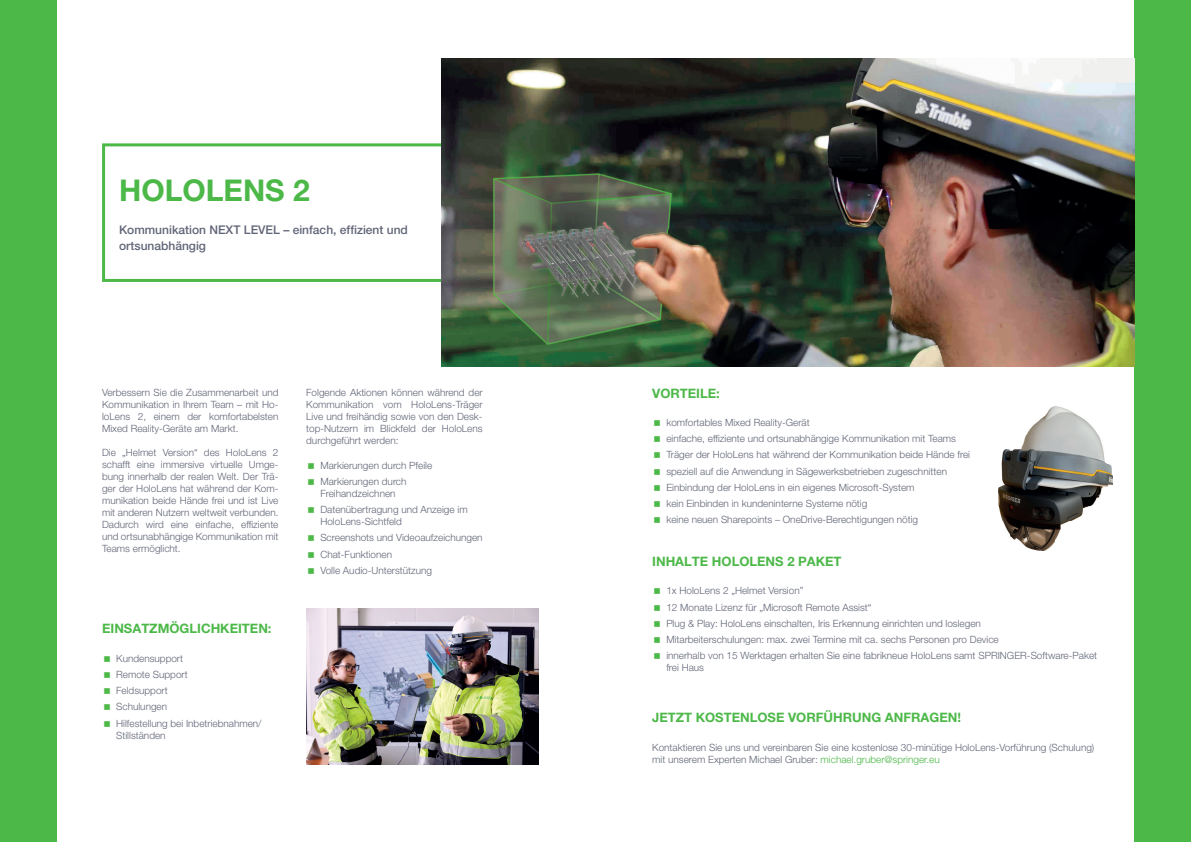
<style>
.page{position:relative;width:1191px;height:842px;background:#fff}
.page>*{position:absolute;margin:0;border:0;box-sizing:border-box;transform-origin:0 0}
.t1{font:700 30px "Helvetica Neue LT Pro";color:#4cb848}
.t2{font:700 13px "Helvetica Neue LT Pro";color:#4cb848}
.t3{font:500 12px/16px "Helvetica Neue LT Pro";color:#616577}
.t4{font:300 10px/16.2px "Helvetica Neue LT Pro";color:#616577}
.s1{color:#4cb848}
</style>
<div class="page">
<div style="left:0;top:0;width:57px;height:842px;background:#4cb848"></div>
<div style="left:1134px;top:0;width:57px;height:842px;background:#4cb848"></div>
<svg style="left:102px;top:143px;width:339px;height:139px"></svg>
<img style="left:441px;top:58px;width:693px;height:309px">
<img style="left:998px;top:406px;width:115px;height:144px">
<img style="left:306px;top:609px;width:233px;height:155px">
<h1 class="t1" style="left:119px;top:171px;width:192px">HOLOLENS 2</h1>
<p class="t3" style="left:119px;top:222px;width:290px">Kommunikation NEXT LEVEL – einfach, effizient und ortsunabhängig</p>
<p class="t4" style="left:102px;top:386px;width:178px;line-height:12px;text-align:justify">Verbessern Sie die Zusammenarbeit und Kommunikation in Ihrem Team – mit Ho&shy;loLens 2, einem der komfortabelsten Mixed Reality-Geräte am Markt.</p>
<p class="t4" style="left:102px;top:446px;width:178px;line-height:12px;text-align:justify">Die „Helmet Version“ des HoloLens 2 schafft eine immersive virtuelle Umge&shy;bung innerhalb der realen Welt. Der Trä&shy;ger der HoloLens hat während der Kom&shy;munikation beide Hände frei und ist Live mit anderen Nutzern weltweit verbunden.<br>Dadurch wird eine einfache, effiziente und ortsunabhängige Kommunikation mit Teams ermöglicht.</p>
<h2 class="t2" style="left:102px;top:621px;width:171px">EINSATZMÖGLICHKEITEN:</h2>
<p class="t4" style="left:116px;top:650px;width:147px">Kundensupport<br>Remote Support<br>Feldsupport<br>Schulungen<br>Hilfestellung bei Inbetriebnahmen/</p>
<p class="t4" style="left:116px;top:727px;width:51px">Stillständen</p>
<p class="t4" style="left:306px;top:386px;width:178px;line-height:12px;text-align:justify">Folgende Aktionen können während der Kommunikation vom HoloLens-Träger Live und freihändig sowie von den Desk&shy;top-Nutzern im Blickfeld der HoloLens durchgeführt werden:</p>
<h2 class="t2" style="left:652px;top:385px;width:69px">VORTEILE:</h2>
<p class="t4" style="left:666px;top:414px;width:305px">komfortables Mixed Reality-Gerät<br>einfache, effiziente und ortsunabhängige Kommunikation mit Teams Träger der HoloLens hat während der Kommunikation beide Hände frei speziell auf die Anwendung in Sägewerksbetrieben zugeschnitten Einbindung der HoloLens in ein eigenes Microsoft-System<br>kein Einbinden in kundeninterne Systeme nötig<br>keine neuen Sharepoints – OneDrive-Berechtigungen nötig</p>
<p class="t4" style="left:320px;top:457px;width:113px">Markierungen durch Pfeile<br>Markierungen durch</p>
<p class="t4" style="left:320px;top:485px;width:149px">Freihandzeichnen<br>Datenübertragung und Anzeige im</p>
<p class="t4" style="left:320px;top:513px;width:164px">HoloLens-Sichtfeld<br>Screenshots und Videoaufzeichungen<br>Chat-Funktionen<br>Volle Audio-Unterstützung</p>
<h2 class="t2" style="left:652px;top:553px;width:191px">INHALTE HOLOLENS 2 PAKET</h2>
<p class="t4" style="left:666px;top:583px;width:432px">1x HoloLens 2 „Helmet Version”<br>12 Monate Lizenz für „Microsoft Remote Assist“<br>Plug &amp; Play: HoloLens einschalten, Iris Erkennung einrichten und loslegen<br>Mitarbeiterschulungen: max. zwei Termine mit ca. sechs Personen pro Device<br>innerhalb von 15 Werktagen erhalten Sie eine fabrikneue HoloLens samt SPRINGER-Software-Paket</p>
<p class="t4" style="left:666px;top:660px;width:39px">frei Haus</p>
<h2 class="t2" style="left:652px;top:710px;width:310px">JETZT KOSTENLOSE VORFÜHRUNG ANFRAGEN!</h2>
<p class="t4" style="left:652px;top:741px;width:443px;line-height:12px">Kontaktieren Sie uns und vereinbaren Sie eine kostenlose 30-minütige HoloLens-Vorführung (Schulung) mit unserem Experten Michael Gruber: <span class="s1">michael.gruber@springer.eu</span></p>
</div>
